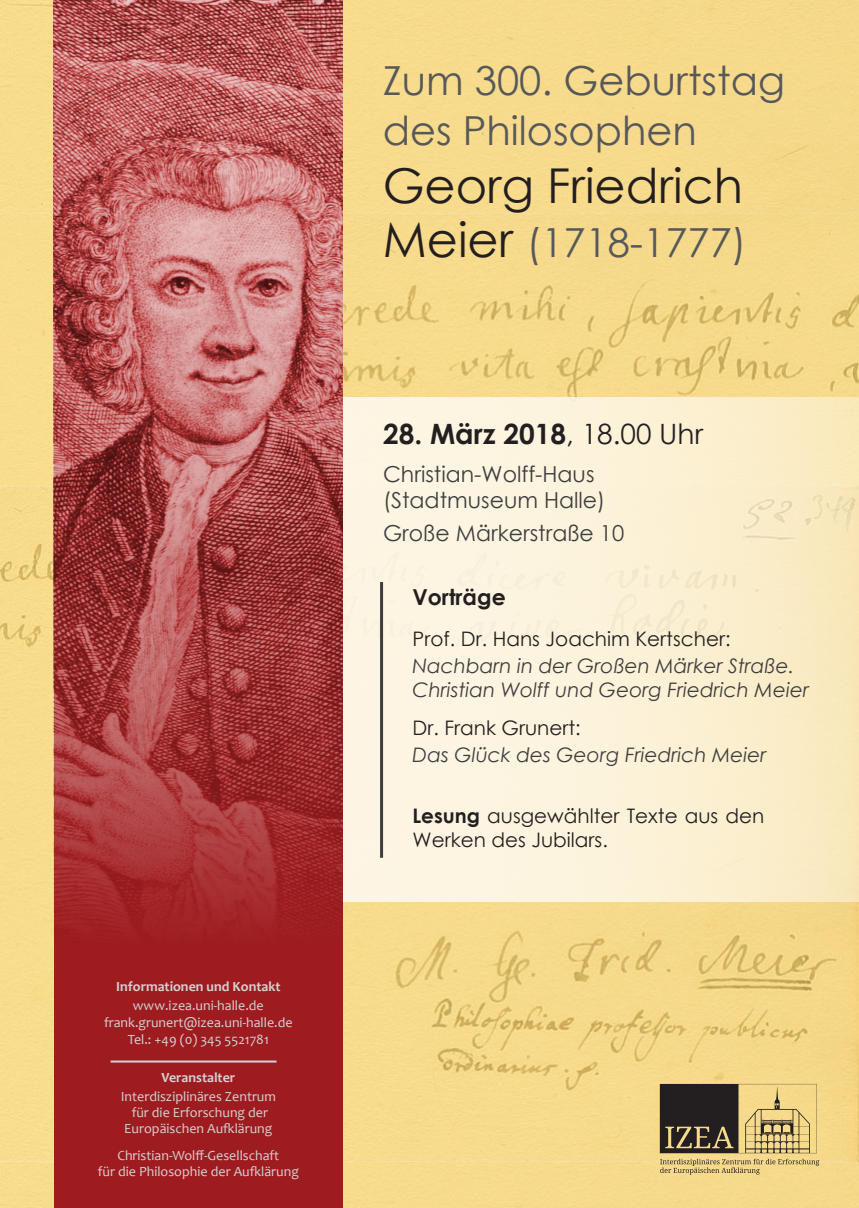
<style>
.page{position:relative;width:859px;height:1208px;background:#f7da8b}
.page>*{position:absolute;margin:0;border:0;box-sizing:border-box;transform-origin:0 0}
.t1{font:48px "Century Gothic";color:#231f20}
.t2{font:40px/49.8px "Century Gothic";color:#57585a}
.t3{font:700 28px "Century Gothic";color:#231f20}
.t4{font:22px/26.4px "Century Gothic";color:#3e3e3f}
.t5{font:700 22px "Century Gothic";color:#231f20}
.t6{font:italic 20px/24px "Century Gothic";color:#3e3e3f}
.t7{font:20px/24px "Century Gothic";color:#231f20}
.t8{font:14px/16px "Candara";color:#d1d2d4;text-align:center}
.t9{font:700 14px "Candara";color:#d1d2d4}
.s1{font-size:48px;color:#231f20}
.s2{font-weight:400}
.s3{font-weight:700}
</style>
<div class="page">
<div style="left:54px;top:0;width:289px;height:1208px;background:#9e1c1f"></div>
<svg style="left:660px;top:1084px;width:159px;height:90px;background:#9a875c"></svg>
<div style="left:343px;top:397px;width:516px;height:504px;background:linear-gradient(to right,#fef8ea,#faeac2)"></div>
<hr style="left:380px;top:582px;width:3px;height:275px;background:#3e3e3f">
<hr style="left:111px;top:1060px;width:166px;height:2px;background:#d1d2d4">
<img style="left:54px;top:0;width:289px;height:920px">
<p class="t9" style="left:116px;top:977px;width:166px">Informationen und Kontakt</p>
<p class="t8" style="left:104px;top:997px;width:190px;line-height:16.8px">www.izea.uni-halle.de frank.grunert@izea.uni-halle.de<br>Tel.: +49 (0) 345 5521781</p>
<p class="t9" style="left:161px;top:1068px;width:75px">Veranstalter</p>
<p class="t8" style="left:121px;top:1088px;width:157px">Interdisziplinäres Zentrum für die Erforschung der<br>Europäischen Aufklärung</p>
<p class="t8" style="left:98px;top:1147px;width:203px">Christian-Wolff-Gesellschaft<br>für die Philosophie der Aufklärung</p>
<h2 class="t2" style="left:383px;top:55px;width:404px">Zum 300. Geburtstag des Philosophen</h2>
<h1 class="t1" style="left:383px;top:152px;width:362px">Georg Friedrich</h1>
<h2 class="t2" style="left:383px;top:217px;width:365px"><span class="s1">Meier</span> (1718-1777)</h2>
<h3 class="t3" style="left:383px;top:413px;width:322px">28. März 2018<span class="s2">, 18.00 Uhr</span></h3>
<h3 class="t4" style="left:383px;top:460px;width:224px">Christian-Wolff-Haus (Stadtmuseum Halle)</h3>
<h3 class="t4" style="left:383px;top:519px;width:243px">Große Märkerstraße 10</h3>
<h3 class="t5" style="left:412px;top:580px;width:95px">Vorträge</h3>
<h3 class="t7" style="left:412px;top:627px;width:320px">Prof. Dr. Hans Joachim Kertscher:</h3>
<h3 class="t6" style="left:412px;top:653px;width:398px">Nachbarn in der Großen Märker Straße.<br>Christian Wolff und Georg Friedrich Meier</h3>
<h3 class="t7" style="left:412px;top:716px;width:170px">Dr. Frank Grunert:</h3>
<h3 class="t6" style="left:412px;top:742px;width:356px">Das Glück des Georg Friedrich Meier</h3>
<h3 class="t7" style="left:412px;top:803px;width:353px"><span class="s3">Lesung</span> ausgewählter Texte aus den<br>Werken des Jubilars.</h3>
</div>
